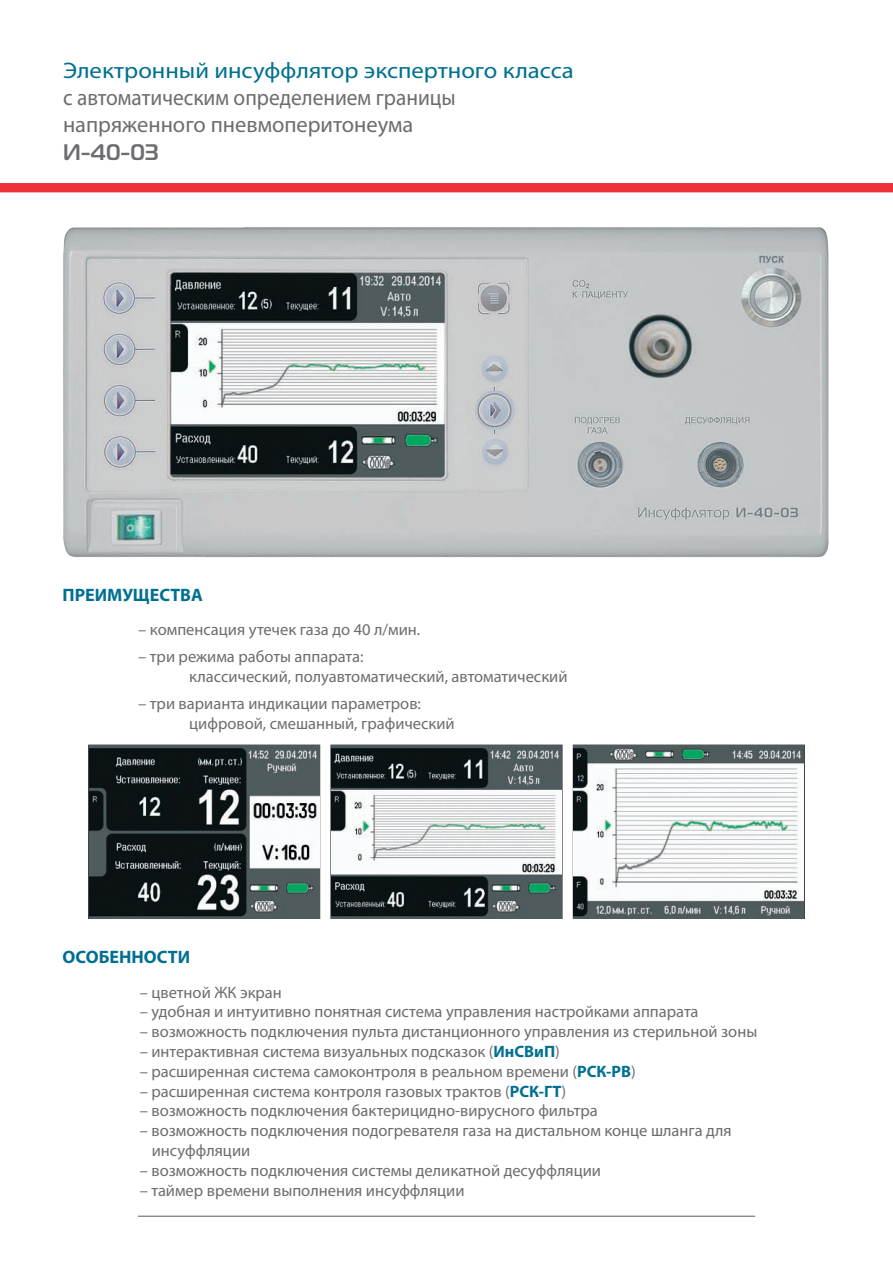
<style>
.page{position:relative;width:893px;height:1263px;background:#fff}
.page>*{position:absolute;margin:0;border:0;box-sizing:border-box;transform-origin:0 0}
.t1{font:22.5px/27px "Myriad Pro";color:#6c6d70;scale:.95 1}
.t2{font:22.5px "Myriad Pro";color:#007091;scale:1.1 1}
.t3{font:700 22.5px "Magistral C";color:#6c6d70}
.t4{font:700 18px "Myriad Pro";color:#007091}
.t5{font:16.5px/19.8px "Myriad Pro";color:#6c6d70}
.s1{font-weight:700;color:#007091}
</style>
<div class="page">
<div style="left:0;top:183px;width:893px;height:9px;background:#ee3039"></div>
<img style="left:63px;top:227px;width:766px;height:331px">
<img style="left:89px;top:745px;width:230px;height:173px">
<img style="left:331px;top:745px;width:231px;height:173px">
<img style="left:574px;top:745px;width:230px;height:173px">
<svg style="left:137px;top:1215px;width:619px;height:2px"></svg>
<h1 class="t2" style="left:63px;top:58px;width:466px">Электронный инсуффлятор экспертного класса</h1>
<h1 class="t1" style="left:63px;top:84px;width:415px">с автоматическим определением границы напряженного пневмоперитонеума</h1>
<h1 class="t3" style="left:63px;top:139px;width:97px">И-40-03</h1>
<p class="t4" style="left:63px;top:585px;width:142px">ПРЕИМУЩЕСТВА</p>
<p class="t5" style="left:138px;top:620px;width:284px">– компенсация утечек газа до 40 л/мин.</p>
<p class="t5" style="left:189px;top:647px;width:380px;text-indent:-51px">– три режима работы аппарата:<br>классический, полуавтоматический, автоматический</p>
<p class="t5" style="left:189px;top:694px;width:267px;text-indent:-51px">– три варианта индикации параметров: цифровой, смешанный, графический</p>
<p class="t4" style="left:63px;top:947px;width:129px">ОСОБЕННОСТИ</p>
<p class="t5" style="left:140px;top:982px;width:144px">– цветной ЖК экран</p>
<p class="t5" style="left:140px;top:1002px;width:560px">– удобная и интуитивно понятная система управления настройками аппарата</p>
<p class="t5" style="left:140px;top:1022px;width:619px">– возможность подключения пульта дистанционного управления из стерильной зоны</p>
<p class="t5" style="left:140px;top:1042px;width:422px">– интерактивная система визуальных подсказок (<span class="s1">ИнСВиП</span>)</p>
<p class="t5" style="left:140px;top:1061px;width:498px">– расширенная система самоконтроля в реальном времени (<span class="s1">РСК-РВ</span>)</p>
<p class="t5" style="left:140px;top:1081px;width:428px">– расширенная система контроля газовых трактов (<span class="s1">РСК-ГТ</span>)</p>
<p class="t5" style="left:140px;top:1101px;width:460px">– возможность подключения бактерицидно-вирусного фильтра</p>
<p class="t5" style="left:152px;top:1121px;width:581px;text-indent:-12px">– возможность подключения подогревателя газа на дистальном конце шланга для инсуффляции</p>
<p class="t5" style="left:140px;top:1160px;width:463px">– возможность подключения системы деликатной десуффляции</p>
<p class="t5" style="left:140px;top:1180px;width:326px">– таймер времени выполнения инсуффляции</p>
</div>
